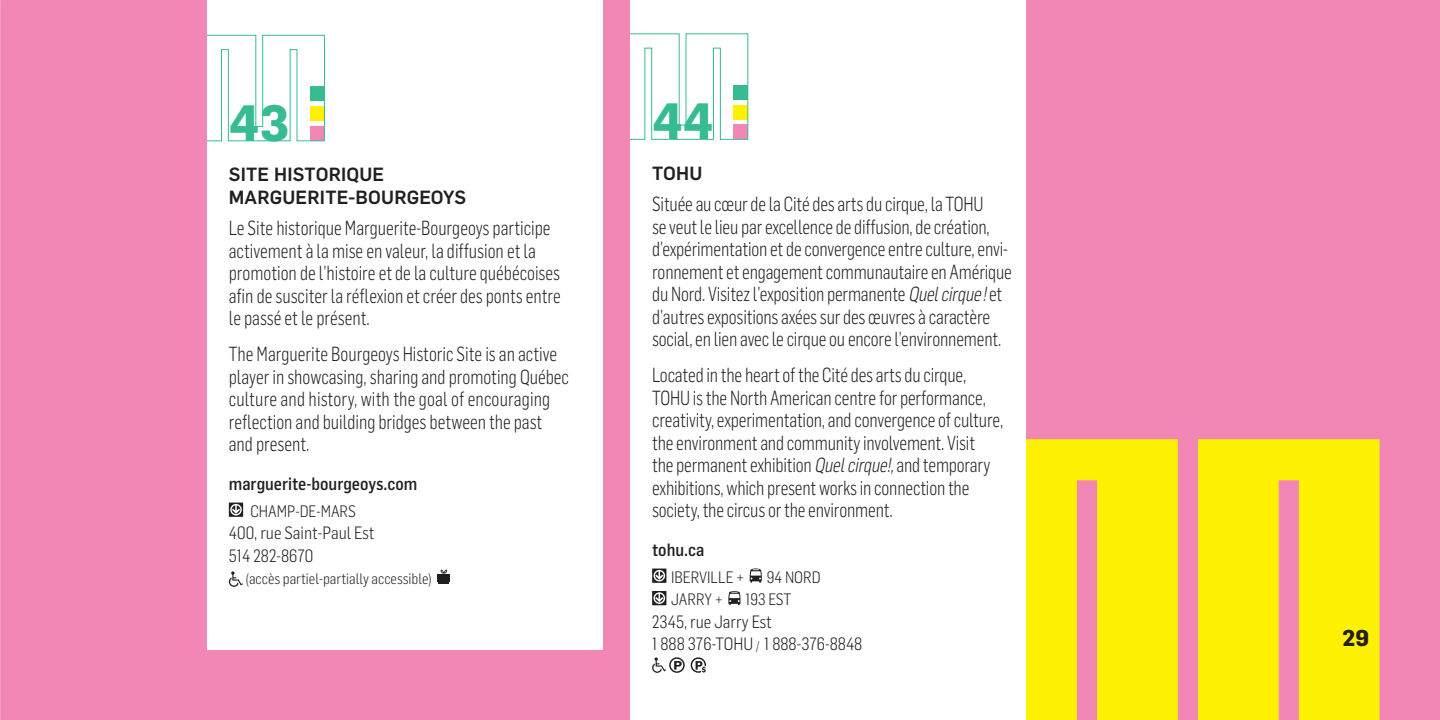
<style>
.page{position:relative;width:1440px;height:720px;background:#f287b6}
.page>*{position:absolute;margin:0;border:0;box-sizing:border-box;transform-origin:0 0}
.t1{font:700 50px "Flama";color:#37bc92}
.t2{font:700 22.5px "Flama";color:#231f20}
.t3{font:300 20px/22.5px "Flama Semicondensed";letter-spacing:-.01em;color:#231f20;scale:.85 1}
.t4{font:500 18.75px/22.5px "Flama";letter-spacing:.01em;color:#231f20}
.t5{font:300 17.5px/22.5px "Flama Semicondensed";color:#231f20;scale:.95 1}
.t6{font:500 17.5px "Flama Semicondensed";color:#231f20;scale:.95 1}
.t7{font:300 16.25px "Flama Semicondensed";color:#231f20;scale:.95 1}
.t8{font:300 15px "Flama Semicondensed";color:#231f20;scale:.95 1}
.s1{font-style:italic}
.s2{font-size:12.5px}
</style>
<div class="page">
<img style="left:0;top:0;width:1px;height:720px">
<svg style="left:1026px;top:439px;width:354px;height:281px;background:#fde11a"></svg>
<div style="left:207px;top:0;width:396px;height:650px;background:#fff"></div>
<svg style="left:207px;top:35px;width:118px;height:106px"></svg>
<svg style="left:229px;top:503px;width:14px;height:14px"></svg>
<svg style="left:229px;top:571px;width:14px;height:16px"></svg>
<div style="left:438px;top:577px;width:11px;height:7px;background:#231f20"></div>
<svg style="left:440px;top:570px;width:7px;height:4px"></svg>
<div style="left:438px;top:574px;width:12px;height:8px;background:#231f20"></div>
<div style="left:630px;top:0;width:396px;height:720px;background:#fff"></div>
<svg style="left:630px;top:33px;width:118px;height:107px"></svg>
<svg style="left:652px;top:569px;width:14px;height:14px"></svg>
<svg style="left:750px;top:568px;width:12px;height:15px"></svg>
<svg style="left:652px;top:591px;width:14px;height:14px"></svg>
<svg style="left:728px;top:591px;width:12px;height:14px"></svg>
<svg style="left:652px;top:657px;width:33px;height:16px"></svg>
<div style="left:691px;top:657px;width:15px;height:16px;border:1px solid #231f20;border-radius:50%"></div>
<svg style="left:696px;top:661px;width:10px;height:12px"></svg>
<h1 class="t1" style="left:229px;top:93px;width:62px">43</h1>
<p class="t4" style="left:229px;top:162px;width:239px">SITE HISTORIQUE<br>MARGUERITE-BOURGEOYS</p>
<p class="t3" style="left:229px;top:216px;width:392px">Le Site historique Marguerite-Bourgeoys participe activement à la mise en valeur, la diffusion et la promotion de l’histoire et de la culture québécoises afin de susciter la réflexion et créer des ponts entre le passé et le présent.</p>
<p class="t3" style="left:229px;top:342px;width:402px">The Marguerite Bourgeoys Historic Site is an active player in showcasing, sharing and promoting Québec culture and history, with the goal of encouraging reflection and building bridges between the past and present.</p>
<p class="t6" style="left:229px;top:472px;width:200px">marguerite-bourgeoys.com</p>
<p class="t7" style="left:250px;top:501px;width:113px">CHAMP-DE-MARS</p>
<p class="t5" style="left:229px;top:521px;width:155px">400, rue Saint-Paul Est<br>514 282-8670</p>
<p class="t8" style="left:246px;top:569px;width:197px">(accès partiel-partially accessible)</p>
<h1 class="t1" style="left:652px;top:91px;width:63px">44</h1>
<p class="t4" style="left:652px;top:161px;width:52px">TOHU</p>
<p class="t3" style="left:652px;top:192px;width:425px">Située au cœur de la Cité des arts du cirque, la TOHU<br>se veut le lieu par excellence de diffusion, de création, d’expérimentation et de convergence entre culture, envi&shy;ronnement et engagement communautaire en Amérique du Nord. Visitez l’exposition permanente <span class="s1">Quelcirque!</span>et d’autres expositions axées sur des œuvres à caractère social, en lien avec le cirque ou encore l’environnement.</p>
<p class="t3" style="left:652px;top:363px;width:415px">Located in the heart of the Cité des arts du cirque, TOHU is the North American centre for performance, creativity, experimentation, and convergence of culture, the environment and community involvement. Visit<br>the permanent exhibition <span class="s1">Quelcirque!,</span>and temporary exhibitions, which present works in connection the society, the circus or the environment.</p>
<p class="t6" style="left:652px;top:538px;width:56px">tohu.ca</p>
<p class="t7" style="left:671px;top:567px;width:79px">IBERVILLE +</p>
<p class="t7" style="left:767px;top:567px;width:58px">94 NORD</p>
<p class="t7" style="left:671px;top:589px;width:56px">JARRY +</p>
<p class="t7" style="left:746px;top:589px;width:50px">193 EST</p>
<p class="t5" style="left:652px;top:610px;width:223px">2345, rue Jarry Est<br>1 888 376-TOHU <span class="s2">/</span> 1 888-376-8848</p>
<p class="t2" style="left:1342px;top:624px;width:28px">29</p>
</div>
